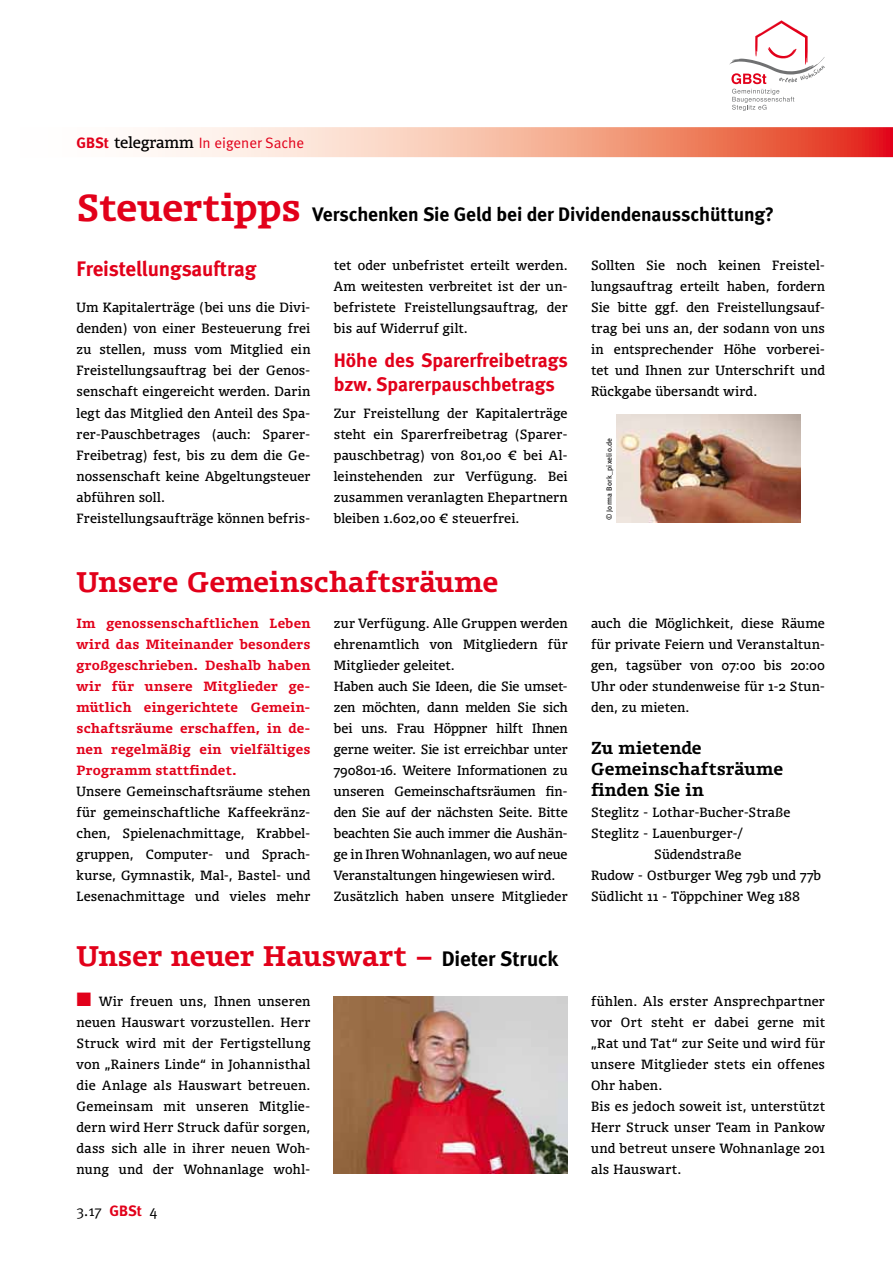
<style>
.page{position:relative;width:893px;height:1263px;background:#fff}
.page>*{position:absolute;margin:0;border:0;box-sizing:border-box;transform-origin:0 0}
.t1{font:700 27px "Olsen";color:#e2001a}
.t2{font:700 21px "Meta";letter-spacing:-.005em;color:#e2001a}
.t3{font:19.5px "Meta Bold LF";letter-spacing:-.005em;color:#000}
.t4{font:700 19.5px/23.4px "Meta";color:#e2001a}
.t5{font:700 16.5px/21px "Olsen";letter-spacing:.005em;color:#000}
.t6{font:15px "Meta Normal";color:#e2001a}
.t7{font:15px "Meta Normal";color:#000}
.t8{font:12.75px/21px "Olsen";letter-spacing:.01em;color:#000;text-align:justify}
.t9{font:700 12.75px/21px "Olsen";letter-spacing:.02em;color:#e2001a;text-align:justify}
.t10{font:7.5px "Meta";letter-spacing:.02em;color:#000}
.s1{font-family:"Meta";font-weight:700}
.s2{font-family:"Olsen";color:#000}
.s3{font-family:"Olsen";font-weight:700;font-size:36px;color:#e2001a}
.s4{font-family:"Meta Bold LF";font-weight:400;font-size:21px;color:#000}
.s5{font-family:"European Pi Three";font-size:18px;color:#e2001a}
.s6{font-family:"Meta Bold LF";color:#e2001a}
</style>
<div class="page">
<svg style="left:151px;top:127px;width:741px;height:30px;background:#f4a894"></svg>
<svg style="left:729px;top:20px;width:96px;height:91px"></svg>
<img style="left:616px;top:414px;width:184px;height:109px">
<img style="left:334px;top:997px;width:234px;height:177px">
<p class="t6" style="left:77px;top:135px;width:229px"><span class="s1">GBSt</span> <span class="s2">telegramm</span> In eigener Sache</p>
<h3 class="t3" style="left:77px;top:203px;width:699px"><span class="s3">Steuertipps</span> Verschenken Sie Geld bei der Dividendenausschüttung?</h3>
<h2 class="t2" style="left:77px;top:256px;width:182px">Freistellungsauftrag</h2>
<p class="t8" style="left:77px;top:297px;width:235px;text-align:left">Um Kapitalerträge (bei uns die Divi&shy;denden) von einer Besteuerung frei zu stellen, muss vom Mitglied ein Freistellungsauftrag bei der Genos&shy;senschaft eingereicht werden. Darin legt das Mitglied den Anteil des Spa&shy;rer-Pauschbetrages (auch: Sparer-Freibetrag) fest, bis zu dem die Ge&shy;nossenschaft keine Abgeltungsteuer abführen soll.<br>Freistellungsaufträge können befris-</p>
<p class="t8" style="left:334px;top:255px;width:235px">tet oder unbefristet erteilt werden.<br>Am weitesten verbreitet ist der un&shy;befristete Freistellungsauftrag, der bis auf Widerruf gilt.</p>
<h3 class="t4" style="left:334px;top:349px;width:236px">Höhe des Sparerfreibetrags bzw. Sparerpauschbetrags</h3>
<p class="t8" style="left:334px;top:402px;width:235px">Zur Freistellung der Kapitalerträge steht ein Sparerfreibetrag (Sparer&shy;pauschbetrag) von 801,00 € bei Al&shy;leinstehenden zur Verfügung. Bei zusammen veranlagten Ehepartnern bleiben 1.602,00 € steuerfrei.</p>
<h1 class="t1" style="left:77px;top:564px;width:424px">Unsere Gemeinschaftsräume</h1>
<p class="t8" style="left:591px;top:255px;width:235px">Sollten Sie noch keinen Freistel&shy;lungsauftrag erteilt haben, fordern Sie bitte ggf. den Freistellungsauf&shy;trag bei uns an, der sodann von uns in entsprechender Höhe vorberei&shy;tet und Ihnen zur Unterschrift und Rückgabe übersandt wird.</p>
<p class="t10" style="left:605px;top:520px;width:83px;rotate:-90deg">© Jorma Bork_pixelio.de</p>
<p class="t9" style="left:77px;top:612px;width:235px">Im genossenschaftlichen Leben wird das Miteinander besonders großgeschrieben. Deshalb haben wir für unsere Mitglieder ge&shy;mütlich eingerichtete Gemein&shy;schaftsräume erschaffen, in de&shy;nen regelmäßig ein vielfältiges Programm stattfindet.</p>
<p class="t8" style="left:77px;top:780px;width:235px">Unsere Gemeinschaftsräume stehen für gemeinschaftliche Kaffeekränz&shy;chen, Spielenachmittage, Krabbel&shy;gruppen, Computer- und Sprach&shy;kurse, Gymnastik, Mal-, Bastel- und Lesenachmittage und vieles mehr</p>
<p class="t8" style="left:334px;top:612px;width:235px;text-align:left">zur Verfügung. Alle Gruppen werden ehrenamtlich von Mitgliedern für Mitglieder geleitet.<br>Haben auch Sie Ideen, die Sie umset&shy;zen möchten, dann melden Sie sich bei uns. Frau Höppner hilft Ihnen gerne weiter. Sie ist erreichbar unter 790801-16. Weitere Informationen zu unseren Gemeinschaftsräumen fin&shy;den Sie auf der nächsten Seite. Bitte beachten Sie auch immer die Aushän&shy;ge in Ihren Wohnanlagen, wo auf neue Veranstaltungen hingewiesen wird.<br>Zusätzlich haben unsere Mitglieder</p>
<p class="t8" style="left:591px;top:612px;width:235px">auch die Möglichkeit, diese Räume für private Feiern und Veranstaltun&shy;gen, tagsüber von 07:00 bis 20:00<br>Uhr oder stundenweise für 1-2 Stun&shy;den, zu mieten.</p>
<p class="t5" style="left:591px;top:736px;width:194px">Zu mietende<br>Gemeinschaftsräume finden Sie in</p>
<p class="t8" style="left:591px;top:801px;width:201px">Steglitz - Lothar-Bucher-Straße</p>
<p class="t8" style="left:591px;top:822px;width:153px">Steglitz - Lauenburger-/</p>
<p class="t8" style="left:654px;top:843px;width:89px">Südendstraße</p>
<p class="t8" style="left:591px;top:864px;width:232px">Rudow - Ostburger Weg 79b und 77b</p>
<p class="t8" style="left:591px;top:885px;width:211px">Südlicht 11 - Töppchiner Weg 188</p>
<h1 class="t1" style="left:77px;top:938px;width:483px">Unser neuer Hauswart – <span class="s4">Dieter Struck</span></h1>
<p class="t8" style="left:77px;top:990px;width:235px"><span class="s5">M</span> Wir freuen uns, Ihnen unseren neuen Hauswart vorzustellen. Herr Struck wird mit der Fertigstellung von „Rainers Linde“ in Johannisthal die Anlage als Hauswart betreuen.<br>Gemeinsam mit unseren Mitglie&shy;dern wird Herr Struck dafür sorgen, dass sich alle in ihrer neuen Woh&shy;nung und der Wohnanlage wohl-</p>
<p class="t8" style="left:591px;top:990px;width:235px;text-align:left">fühlen. Als erster Ansprechpartner vor Ort steht er dabei gerne mit „Rat und Tat“ zur Seite und wird für unsere Mitglieder stets ein offenes<br>Ohr haben.<br>Bis es jedoch soweit ist, unterstützt<br>Herr Struck unser Team in Pankow und betreut unsere Wohnanlage 201 als Hauswart.</p>
<p class="t7" style="left:77px;top:1202px;width:82px">3.17 <span class="s6">GBSt</span> 4</p>
</div>
